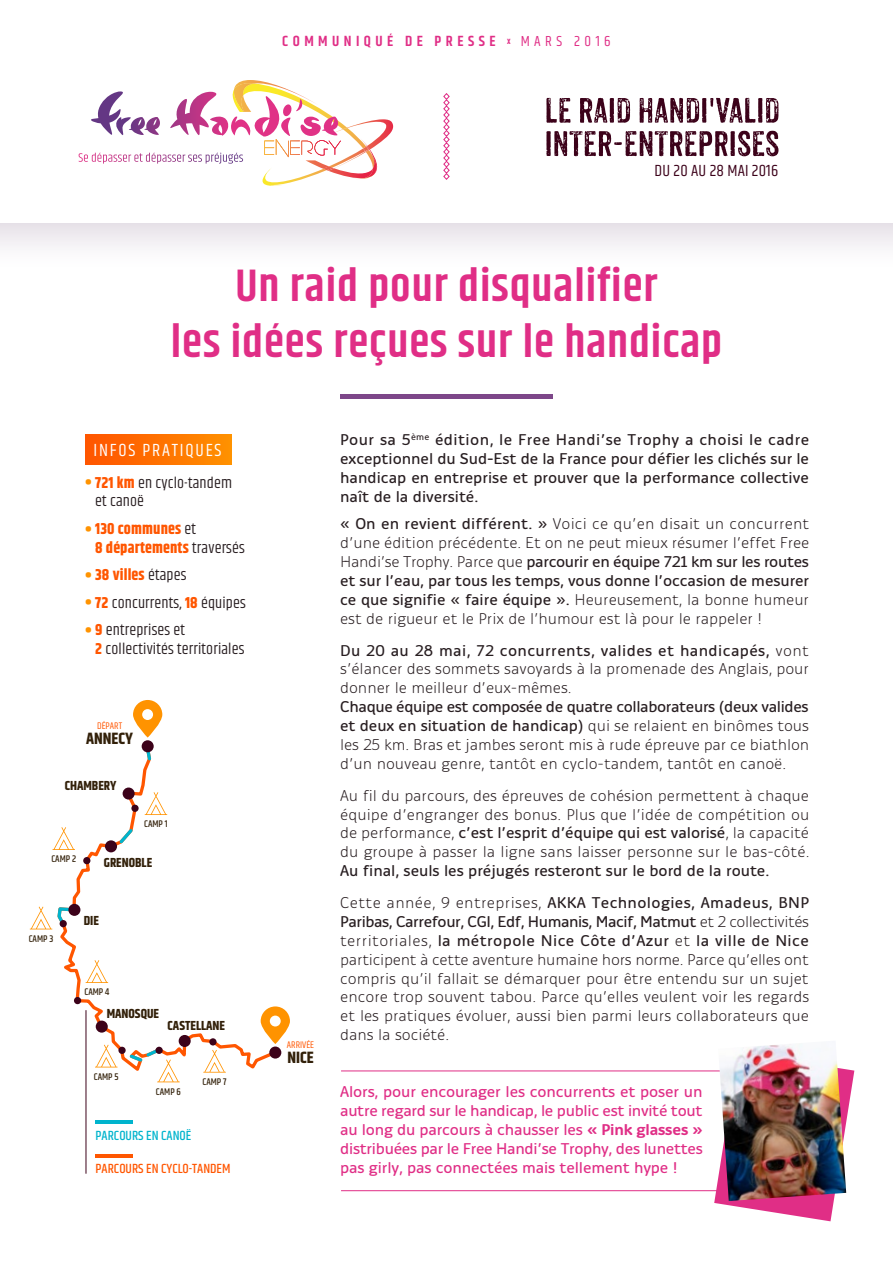
<style>
.page{position:relative;width:893px;height:1263px;background:#fff}
.page>*{position:absolute;margin:0;border:0;box-sizing:border-box;transform-origin:0 0}
.t1{font:600 45.9px/55.5px "Khand";letter-spacing:.02em;color:#e02e86;text-align:center}
.t2{font:18px "Khand";letter-spacing:.1em;color:#fff}
.t3{font:16.5px "Khand";letter-spacing:.01em;color:#3c021a}
.t4{font:700 16.35px "Khand";color:#322009}
.t5{font:300 15.75px/18.9px "Ovink";letter-spacing:-.005em;color:#281e21;text-align:justify}
.t6{font:500 15.75px/18.9px "Ovink";letter-spacing:-.005em;color:#281e21;text-align:justify}
.t7{font:500 15.75px/18.9px "Ovink";letter-spacing:-.01em;color:#e02e86;text-align:justify}
.t8{font:15.75px/18.9px "Khand";letter-spacing:.01em;color:#281e21}
.t9{font:700 15.75px/18.9px "Khand";letter-spacing:.01em;color:#ff5600}
.t10{font:600 14.85px "Khand";letter-spacing:.3em;color:#e02e86}
.t11{font:14.85px "Khand";color:#e02e86}
.t12{font:500 13.5px "Khand";color:#ff5600}
.t13{font:500 13.5px "Khand";color:#00b4cd}
.t14{font:700 13.05px "Khand";color:#322009}
.t15{font:500 9.75px "Khand";color:#322009}
.t16{font:9.75px "Khand";color:#ff5600}
.s1{font-size:9px}
.s2{font-weight:400}
.s3{font-weight:700;font-size:27px;color:#ff9300}
.s4{font-weight:700;color:#ff5600}
.s5{font-size:27px;color:#ff9300}
.s6{font-weight:400;color:#281e21}
.s7{font-weight:500}
.s8{font-weight:300}
.s9{font-weight:600}
</style>
<div class="page">
<hr style="left:341px;top:1190px;width:400px;height:1px;background:#e02e86">
<hr style="left:341px;top:1070px;width:400px;height:1px;background:#e02e86">
<hr style="left:340px;top:394px;width:213px;height:4px;background:#7d4789">
<svg style="left:714px;top:1069px;width:140px;height:152px"></svg>
<div style="left:86px;top:435px;width:145px;height:30px;background:linear-gradient(to right,#ff5300,#ff9000)"></div>
<div style="left:0;top:223px;width:893px;height:86px;background:linear-gradient(to bottom,#eeebef,#fff)"></div>
<svg style="left:60px;top:763px;width:220px;height:311px"></svg>
<svg style="left:117px;top:826px;width:19px;height:20px"></svg>
<svg style="left:53px;top:827px;width:22px;height:23px"></svg>
<svg style="left:145px;top:792px;width:22px;height:23px"></svg>
<svg style="left:30px;top:905px;width:47px;height:24px"></svg>
<svg style="left:86px;top:960px;width:22px;height:23px"></svg>
<svg style="left:95px;top:1045px;width:22px;height:22px"></svg>
<svg style="left:127px;top:1045px;width:53px;height:37px"></svg>
<svg style="left:203px;top:1050px;width:23px;height:22px"></svg>
<div style="left:123px;top:787px;width:12px;height:12px;background:#3c021a;border-radius:50%"></div>
<div style="left:105px;top:840px;width:12px;height:12px;background:#3c021a;border-radius:50%"></div>
<div style="left:68px;top:904px;width:12px;height:12px;background:#3c021a;border-radius:50%"></div>
<div style="left:96px;top:1020px;width:12px;height:13px;background:#3c021a;border-radius:50%"></div>
<div style="left:179px;top:1035px;width:12px;height:12px;background:#3c021a;border-radius:50%"></div>
<div style="left:269px;top:1046px;width:12px;height:12px;background:#3c021a;border-radius:50%"></div>
<div style="left:209px;top:1038px;width:8px;height:7px;background:#3c021a;border-radius:50%"></div>
<div style="left:155px;top:1047px;width:8px;height:7px;background:#3c021a;border-radius:50%"></div>
<div style="left:118px;top:1047px;width:8px;height:7px;background:#3c021a;border-radius:50%"></div>
<div style="left:74px;top:997px;width:7px;height:7px;background:#3c021a;border-radius:50%"></div>
<div style="left:60px;top:920px;width:7px;height:7px;background:#3c021a;border-radius:50%"></div>
<div style="left:83px;top:857px;width:7px;height:7px;background:#3c021a;border-radius:50%"></div>
<div style="left:131px;top:805px;width:8px;height:7px;background:#3c021a;border-radius:50%"></div>
<svg style="left:133px;top:700px;width:29px;height:63px"></svg>
<svg style="left:261px;top:1006px;width:29px;height:38px"></svg>
<hr style="left:96px;top:1121px;width:37px;height:3px;background:#00b4cd">
<hr style="left:96px;top:1154px;width:37px;height:3px;background:#ff5600">
<img style="left:718px;top:1044px;width:128px;height:157px">
<hr style="left:86px;top:1010px;width:1px;height:164px;background:#3c021a">
<svg style="left:79px;top:80px;width:315px;height:106px"></svg>
<svg style="left:546px;top:98px;width:25px;height:25px"></svg>
<svg style="left:580px;top:98px;width:50px;height:25px"></svg>
<svg style="left:640px;top:98px;width:138px;height:25px"></svg>
<svg style="left:546px;top:131px;width:232px;height:25px"></svg>
<svg style="left:443px;top:93px;width:7px;height:87px"></svg>
<p class="t10" style="left:282px;top:31px;width:263px">COMMUNIQUÉ DE PRESSE <span class="s1">x</span> <span class="s2">MARS</span></p>
<p class="t11" style="left:574px;top:32px;width:38px">2016</p>
<p class="t3" style="left:655px;top:160px;width:125px">du 20 au 28 mai 2016</p>
<h1 class="t1" style="left:171px;top:261px;width:553px">Un raid pour disqualifier<br>les idées reçues sur le handicap</h1>
<p class="t2" style="left:94px;top:439px;width:130px">Infos pratiques</p>
<p class="t8" style="left:95px;top:474px;width:138px;text-indent:-10px"><span class="s3">•</span> <span class="s4">721 km</span> en cyclo-tandem et canoë</p>
<p class="t9" style="left:95px;top:520px;width:151px;text-indent:-10px"><span class="s5">•</span> 130 communes <span class="s6">et<br></span>8 départements <span class="s6">traversés</span></p>
<p class="t9" style="left:85px;top:566px;width:103px"><span class="s5">•</span> 38 villes <span class="s6">étapes</span></p>
<p class="t8" style="left:85px;top:594px;width:162px"><span class="s3">•</span> <span class="s4">72</span> concurrents, <span class="s4">18</span> équipes</p>
<p class="t8" style="left:95px;top:621px;width:151px;text-indent:-10px"><span class="s3">•</span> <span class="s4">9</span> entreprises et<br><span class="s4">2</span> collectivités territoriales</p>
<p class="t16" style="left:97px;top:720px;width:14px">DÉPART</p>
<p class="t4" style="left:86px;top:726px;width:48px">ANNECY</p>
<p class="t14" style="left:65px;top:776px;width:53px">CHAMBERY</p>
<p class="t15" style="left:144px;top:818px;width:25px">CAMP 1</p>
<p class="t15" style="left:51px;top:853px;width:26px">CAMP 2</p>
<p class="t14" style="left:104px;top:853px;width:50px">GRENOBLE</p>
<p class="t15" style="left:29px;top:933px;width:26px">CAMP 3</p>
<p class="t14" style="left:84px;top:911px;width:17px">DIE</p>
<p class="t15" style="left:84px;top:986px;width:26px">CAMP 4</p>
<p class="t14" style="left:107px;top:1004px;width:54px">MANOSQUE</p>
<p class="t14" style="left:168px;top:1016px;width:59px">CASTELLANE</p>
<p class="t15" style="left:94px;top:1071px;width:26px">CAMP 5</p>
<p class="t15" style="left:203px;top:1076px;width:26px">CAMP 7</p>
<p class="t15" style="left:156px;top:1085px;width:27px">CAMP 6</p>
<p class="t13" style="left:96px;top:1127px;width:97px">PARCOURS EN CANOË</p>
<p class="t12" style="left:96px;top:1160px;width:129px">PARCOURS EN CYCLO-TAN DEM</p>
<p class="t16" style="left:287px;top:1039px;width:28px">ARRIVÉE</p>
<p class="t4" style="left:287px;top:1046px;width:28px">NICE</p>
<p class="t6" style="left:340px;top:431px;width:471px">Pour sa 5<sup>ème</sup> édition, le Free Handi’se Trophy a choisi le cadre exceptionnel du Sud-Est de la France pour défier les clichés sur le handicap en entreprise et prouver que la performance collective naît de la diversité.</p>
<p class="t5" style="left:340px;top:515px;width:471px"><span class="s7">« On en revient différent. »</span> Voici ce qu’en disait un concurrent d’une édition précédente. Et on ne peut mieux résumer l’effet Free Handi’se Trophy. Parce que <span class="s7">parcourir en équipe 721 km sur les routes et sur l’eau, par tous les temps, vous donne l’occasion de mesurer ce que signifie « faire équipe ».</span> Heureusement, la bonne humeur est de rigueur et le Prix de l’humour est là pour le rappeler !</p>
<p class="t5" style="left:340px;top:641px;width:470px"><span class="s7">Du 20 au 28 mai, 72 concurrents, valides et handicapés,</span> vont s’élancer des sommets savoyards à la promenade des Anglais, pour donner le meilleur d’eux-mêmes.</p>
<p class="t5" style="left:340px;top:698px;width:471px"><span class="s7">Chaque équipe est composée de quatre collaborateurs (deux valides et deux en situation de handicap)</span> qui se relaient en binômes tous les 25 km. Bras et jambes seront mis à rude épreuve par ce biathlon d’un nouveau genre, tantôt en cyclo-tandem, tantôt en canoë.</p>
<p class="t5" style="left:340px;top:786px;width:471px">Au fil du parcours, des épreuves de cohésion permettent à chaque équipe d’engranger des bonus. Plus que l’idée de compétition ou de performance, <span class="s7">c’est l’esprit d’équipe qui est valorisé</span>, la capacité du groupe à passer la ligne sans laisser personne sur le bas-côté.</p>
<p class="t6" style="left:340px;top:855px;width:470px;line-height:31.7px">Au final, seuls les préjugés resteront sur le bord de la route.<br><span class="s8">Cette année, 9 entreprises,</span> AKKA Technologies, Amadeus, BNP</p>
<p class="t5" style="left:340px;top:912px;width:471px"><span class="s7">Paribas, Carrefour, CGI, Edf, Humanis, Macif, Matmut</span> et 2 collectivités territoriales, <span class="s7">la métropole Nice Côte d’Azur</span> et <span class="s7">la ville de Nice </span>participent à cette aventure humaine hors norme. Parce qu’elles ont compris qu’il fallait se démarquer pour être entendu sur un sujet encore trop souvent tabou. Parce qu’elles veulent voir les regards et les pratiques évoluer, aussi bien parmi leurs collaborateurs que dans la société.</p>
<p class="t7" style="left:340px;top:1083px;width:364px">Alors, pour encourager les concurrents et poser un autre regard sur le handicap, le public est invité tout au long du parcours à chausser les <span class="s9">« Pink glasses » </span>distribuées par le Free Handi’se Trophy, des lunettes pas girly, pas connectées mais tellement hype !</p>
</div>
